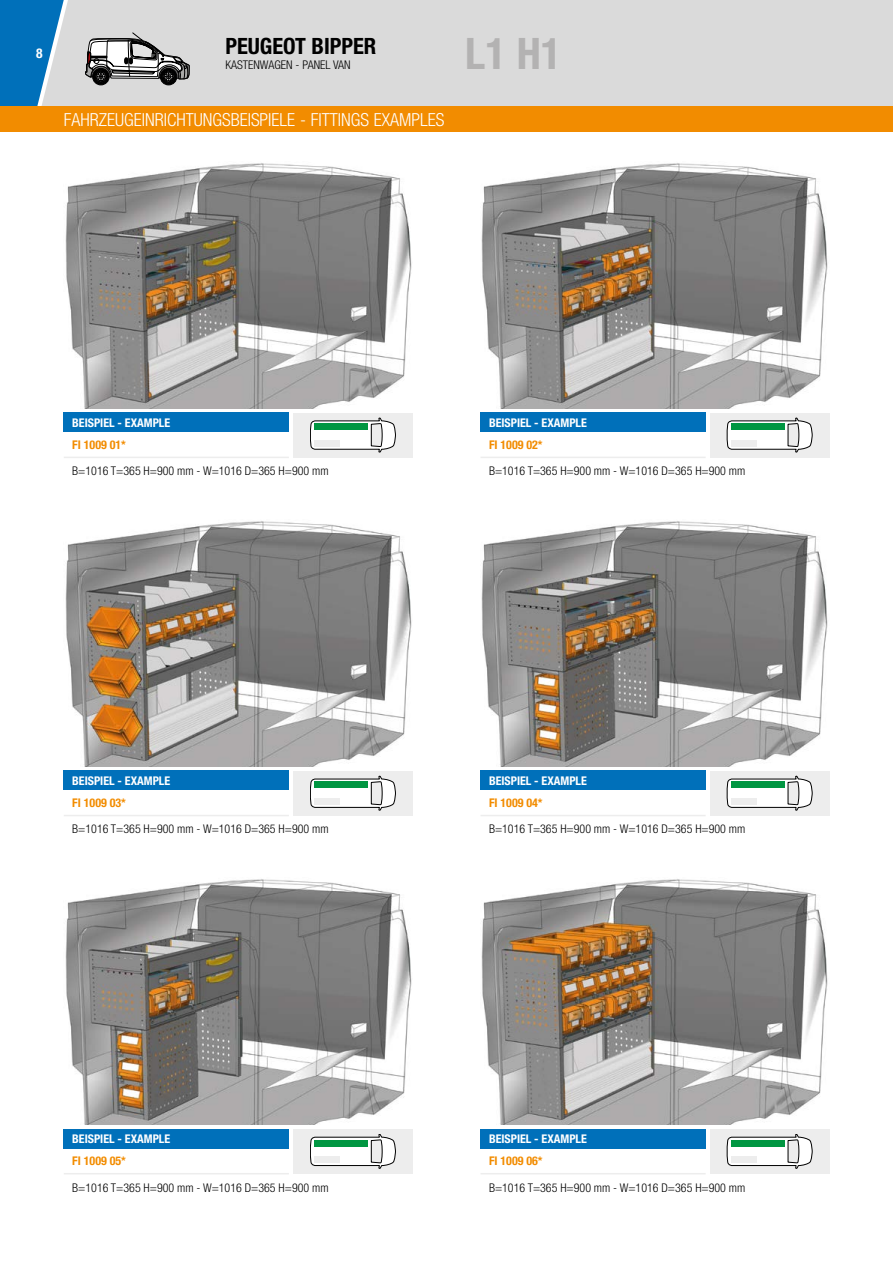
<style>
.page{position:relative;width:893px;height:1263px;background:#fff}
.page>*{position:absolute;margin:0;border:0;box-sizing:border-box;transform-origin:0 0}
.t1{font:700 condensed 43.5px "Helvetica Neue";color:#b3b2b2}
.t2{font:700 condensed 22.5px "Helvetica Neue";color:#000}
.t3{font:300 condensed 18px "Helvetica Neue";color:#fff}
.t4{font:700 condensed 13.5px "Helvetica Neue";color:#fff}
.t5{font:300 condensed 12px "Helvetica Neue";color:#000}
.t6{font:700 condensed 12px "Helvetica Neue";color:#fff}
.t7{font:700 condensed 12px "Helvetica Neue";color:#f28c00}
</style>
<div class="page">
<div style="left:0;top:0;width:41px;height:106px;background:#0070ba"></div>
<div style="left:41px;top:0;width:852px;height:106px;background:#dadada"></div>
<div style="left:0;top:106px;width:893px;height:26px;background:#f28c00"></div>
<img style="left:65px;top:163px;width:347px;height:245px">
<img style="left:65px;top:521px;width:347px;height:245px">
<img style="left:481px;top:163px;width:347px;height:245px">
<img style="left:481px;top:879px;width:347px;height:245px">
<img style="left:481px;top:521px;width:347px;height:245px">
<img style="left:65px;top:879px;width:347px;height:245px">
<svg style="left:85px;top:32px;width:105px;height:53px"></svg>
<div style="left:64px;top:413px;width:225px;height:19px;background:#0070ba"></div>
<div style="left:293px;top:413px;width:119px;height:44px;background:#ededed"></div>
<hr style="left:64px;top:457px;width:225px;height:1px;background:#ededed">
<svg style="left:310px;top:418px;width:86px;height:34px"></svg>
<div style="left:314px;top:423px;width:54px;height:7px;background:#009641"></div>
<div style="left:314px;top:440px;width:26px;height:7px;background:#ededed"></div>
<div style="left:64px;top:771px;width:225px;height:19px;background:#0070ba"></div>
<div style="left:293px;top:771px;width:119px;height:44px;background:#ededed"></div>
<hr style="left:64px;top:815px;width:225px;height:1px;background:#ededed">
<svg style="left:310px;top:776px;width:86px;height:34px"></svg>
<div style="left:314px;top:782px;width:54px;height:6px;background:#009641"></div>
<div style="left:314px;top:798px;width:26px;height:7px;background:#ededed"></div>
<div style="left:480px;top:413px;width:226px;height:19px;background:#0070ba"></div>
<div style="left:710px;top:413px;width:119px;height:44px;background:#ededed"></div>
<hr style="left:480px;top:457px;width:226px;height:1px;background:#ededed">
<svg style="left:727px;top:418px;width:85px;height:34px"></svg>
<div style="left:731px;top:423px;width:54px;height:7px;background:#009641"></div>
<div style="left:731px;top:440px;width:26px;height:7px;background:#ededed"></div>
<div style="left:480px;top:1129px;width:226px;height:19px;background:#0070ba"></div>
<div style="left:710px;top:1129px;width:119px;height:45px;background:#ededed"></div>
<hr style="left:480px;top:1173px;width:226px;height:1px;background:#ededed">
<svg style="left:727px;top:1134px;width:85px;height:34px"></svg>
<div style="left:731px;top:1140px;width:54px;height:6px;background:#009641"></div>
<div style="left:731px;top:1156px;width:26px;height:7px;background:#ededed"></div>
<div style="left:480px;top:771px;width:226px;height:19px;background:#0070ba"></div>
<div style="left:710px;top:771px;width:119px;height:44px;background:#ededed"></div>
<hr style="left:480px;top:815px;width:226px;height:1px;background:#ededed">
<svg style="left:727px;top:776px;width:85px;height:34px"></svg>
<div style="left:731px;top:782px;width:54px;height:6px;background:#009641"></div>
<div style="left:731px;top:798px;width:26px;height:7px;background:#ededed"></div>
<div style="left:64px;top:1129px;width:225px;height:19px;background:#0070ba"></div>
<div style="left:293px;top:1129px;width:119px;height:45px;background:#ededed"></div>
<hr style="left:64px;top:1173px;width:225px;height:1px;background:#ededed">
<svg style="left:310px;top:1134px;width:86px;height:34px"></svg>
<div style="left:314px;top:1140px;width:54px;height:6px;background:#009641"></div>
<div style="left:314px;top:1156px;width:26px;height:7px;background:#ededed"></div>
<h2 class="t2" style="left:225px;top:33px;width:153px">PEUGEOT BIPPER</h2>
<p class="t5" style="left:225px;top:58px;width:127px">KASTENWAGEN - PANEL VAN</p>
<p class="t4" style="left:36px;top:45px;width:8px">8</p>
<h1 class="t1" style="left:465px;top:27px;width:98px">L1 H1</h1>
<h3 class="t3" style="left:64px;top:110px;width:382px">FAHRZEUGEINRICHTUNGSBEISPIELE - FITTINGS EXAMPLES</h3>
<p class="t6" style="left:72px;top:415px;width:99px">BEISPIEL - EXAMPLE</p>
<p class="t7" style="left:72px;top:437px;width:55px">FI 1009 01*</p>
<p class="t5" style="left:72px;top:464px;width:258px">B=1016 T=365 H=900 mm - W=1016 D=365 H=900 mm</p>
<p class="t6" style="left:489px;top:415px;width:99px">BEISPIEL - EXAMPLE</p>
<p class="t7" style="left:489px;top:437px;width:55px">FI 1009 02*</p>
<p class="t5" style="left:489px;top:464px;width:258px">B=1016 T=365 H=900 mm - W=1016 D=365 H=900 mm</p>
<p class="t6" style="left:72px;top:773px;width:99px">BEISPIEL - EXAMPLE</p>
<p class="t7" style="left:72px;top:795px;width:55px">FI 1009 03*</p>
<p class="t5" style="left:72px;top:822px;width:258px">B=1016 T=365 H=900 mm - W=1016 D=365 H=900 mm</p>
<p class="t6" style="left:72px;top:1132px;width:99px">BEISPIEL - EXAMPLE</p>
<p class="t7" style="left:72px;top:1154px;width:55px">FI 1009 05*</p>
<p class="t5" style="left:72px;top:1180px;width:258px">B=1016 T=365 H=900 mm - W=1016 D=365 H=900 mm</p>
<p class="t6" style="left:489px;top:773px;width:99px">BEISPIEL - EXAMPLE</p>
<p class="t7" style="left:489px;top:795px;width:55px">FI 1009 04*</p>
<p class="t5" style="left:489px;top:822px;width:258px">B=1016 T=365 H=900 mm - W=1016 D=365 H=900 mm</p>
<p class="t6" style="left:489px;top:1132px;width:99px">BEISPIEL - EXAMPLE</p>
<p class="t7" style="left:489px;top:1154px;width:55px">FI 1009 06*</p>
<p class="t5" style="left:489px;top:1180px;width:258px">B=1016 T=365 H=900 mm - W=1016 D=365 H=900 mm</p>
</div>
